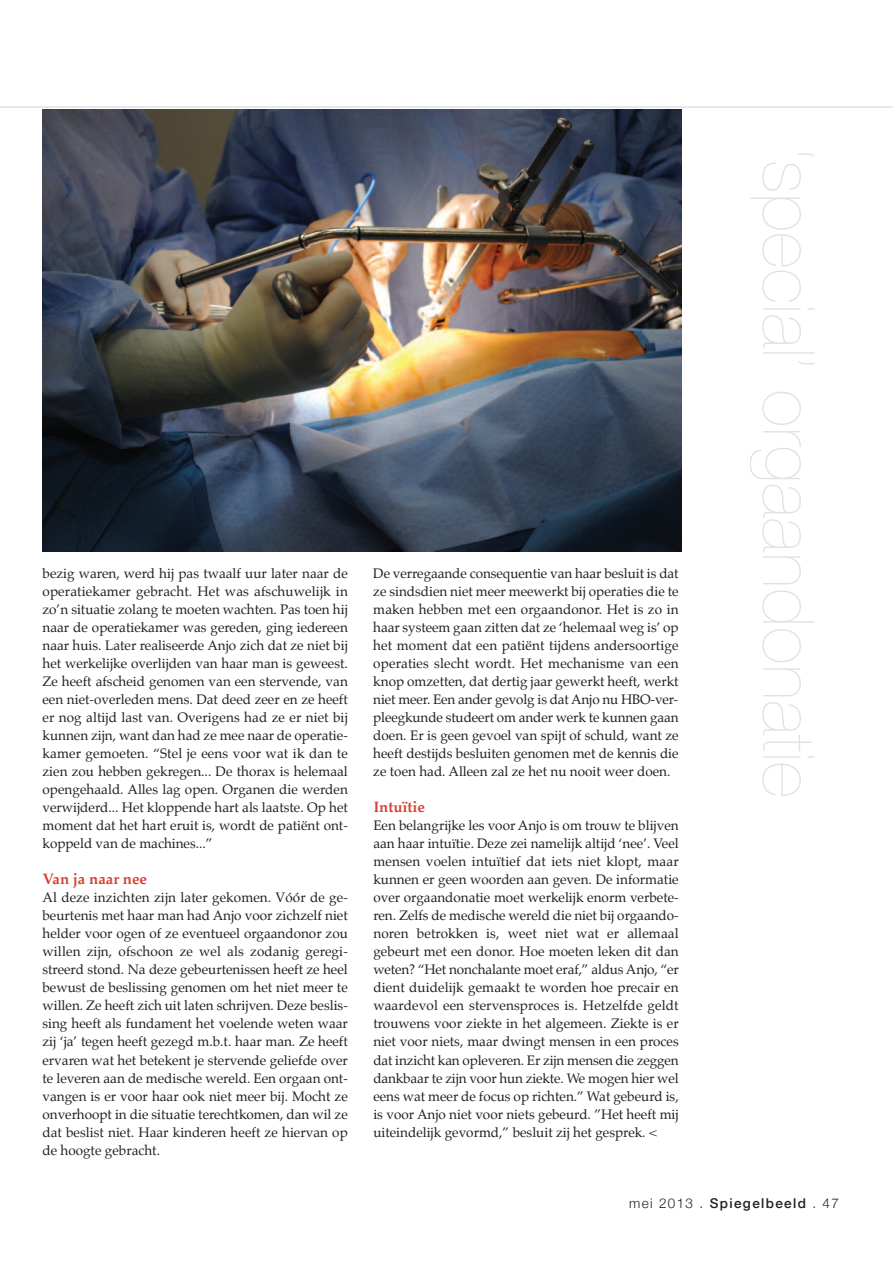
<style>
.page{position:relative;width:893px;height:1263px;background:#fff}
.page>*{position:absolute;margin:0;border:0;box-sizing:border-box;transform-origin:0 0}
.t1{font:700 15px "Palatino";color:#d64131}
.t2{font:13.5px/18px "Palatino";color:#231f20;text-align:justify}
.t3{font:500 13.5px "Helvetica Neue";letter-spacing:.1em;color:#231f20}
.s1{font-weight:300}
</style>
<div class="page">
<hr style="left:0;top:106px;width:893px;height:2px;background:#e7e8e9">
<svg style="left:750px;top:153px;width:64px;height:149px"></svg>
<img style="left:43px;top:109px;width:639px;height:442px">
<p class="t2" style="left:43px;top:566px;width:307px">bezig waren, werd hij pas twaalf uur later naar de operatiekamer gebracht. Het was afschuwelijk in zo’n situatie zolang te moeten wachten. Pas toen hij naar de operatiekamer was gereden, ging iedereen naar huis. Later realiseerde Anjo zich dat ze niet bij het werkelijke overlijden van haar man is geweest.<br>Ze heeft afscheid genomen van een stervende, van een niet-overleden mens. Dat deed zeer en ze heeft er nog altijd last van. Overigens had ze er niet bij kunnen zijn, want dan had ze mee naar de operatie&shy;kamer gemoeten. “Stel je eens voor wat ik dan te zien zou hebben gekregen... De thorax is helemaal opengehaald. Alles lag open. Organen die werden verwijderd... Het kloppende hart als laatste. Op het moment dat het hart eruit is, wordt de patiënt ont&shy;koppeld van de machines...”</p>
<p class="t1" style="left:43px;top:872px;width:106px">Van ja naar nee</p>
<p class="t2" style="left:42px;top:890px;width:307px">Al deze inzichten zijn later gekomen. Vóór de ge&shy;beurtenis met haar man had Anjo voor zichzelf niet helder voor ogen of ze eventueel orgaandonor zou willen zijn, ofschoon ze wel als zodanig geregi&shy;streerd stond. Na deze gebeurtenissen heeft ze heel bewust de beslissing genomen om het niet meer te willen. Ze heeft zich uit laten schrijven. Deze beslis&shy;sing heeft als fundament het voelende weten waar zij ‘ja’ tegen heeft gezegd m.b.t. haar man. Ze heeft ervaren wat het betekent je stervende geliefde over te leveren aan de medische wereld. Een orgaan ont&shy;vangen is er voor haar ook niet meer bij. Mocht ze onverhoopt in die situatie terechtkomen, dan wil ze dat beslist niet. Haar kinderen heeft ze hiervan op de hoogte gebracht.</p>
<p class="t2" style="left:373px;top:566px;width:307px">De verregaande consequentie van haar besluit is dat ze sindsdien niet meer meewerkt bij operaties die te maken hebben met een orgaandonor. Het is zo in haar systeem gaan zitten dat ze ‘helemaal weg is’ op het moment dat een patiënt tijdens andersoortige operaties slecht wordt. Het mechanisme van een knop omzetten, dat dertig jaar gewerkt heeft, werkt niet meer. Een ander gevolg is dat Anjo nu HBO-ver&shy;pleegkunde studeert om ander werk te kunnen gaan doen. Er is geen gevoel van spijt of schuld, want ze heeft destijds besluiten genomen met de kennis die ze toen had. Alleen zal ze het nu nooit weer doen.</p>
<p class="t1" style="left:373px;top:800px;width:53px">Intuïtie</p>
<p class="t2" style="left:373px;top:818px;width:307px">Een belangrijke les voor Anjo is om trouw te blijven aan haar intuïtie. Deze zei namelijk altijd ‘nee’. Veel mensen voelen intuïtief dat iets niet klopt, maar kunnen er geen woorden aan geven. De informatie over orgaandonatie moet werkelijk enorm verbete&shy;ren. Zelfs de medische wereld die niet bij orgaando&shy;noren betrokken is, weet niet wat er allemaal gebeurt met een donor. Hoe moeten leken dit dan weten? “Het nonchalante moet eraf,” aldus Anjo, “er dient duidelijk gemaakt te worden hoe precair en waardevol een stervensproces is. Hetzelfde geldt trouwens voor ziekte in het algemeen. Ziekte is er niet voor niets, maar dwingt mensen in een proces dat inzicht kan opleveren. Er zijn mensen die zeggen dankbaar te zijn voor hun ziekte. We mogen hier wel eens wat meer de focus op richten.” Wat gebeurd is, is voor Anjo niet voor niets gebeurd. ”Het heeft mij uiteindelijk gevormd,” besluit zij het gesprek. &lt;</p>
<p class="t3" style="left:629px;top:1195px;width:211px"><span class="s1">mei 2013 .</span> Spiegelbeeld <span class="s1">. 47</span></p>
</div>
